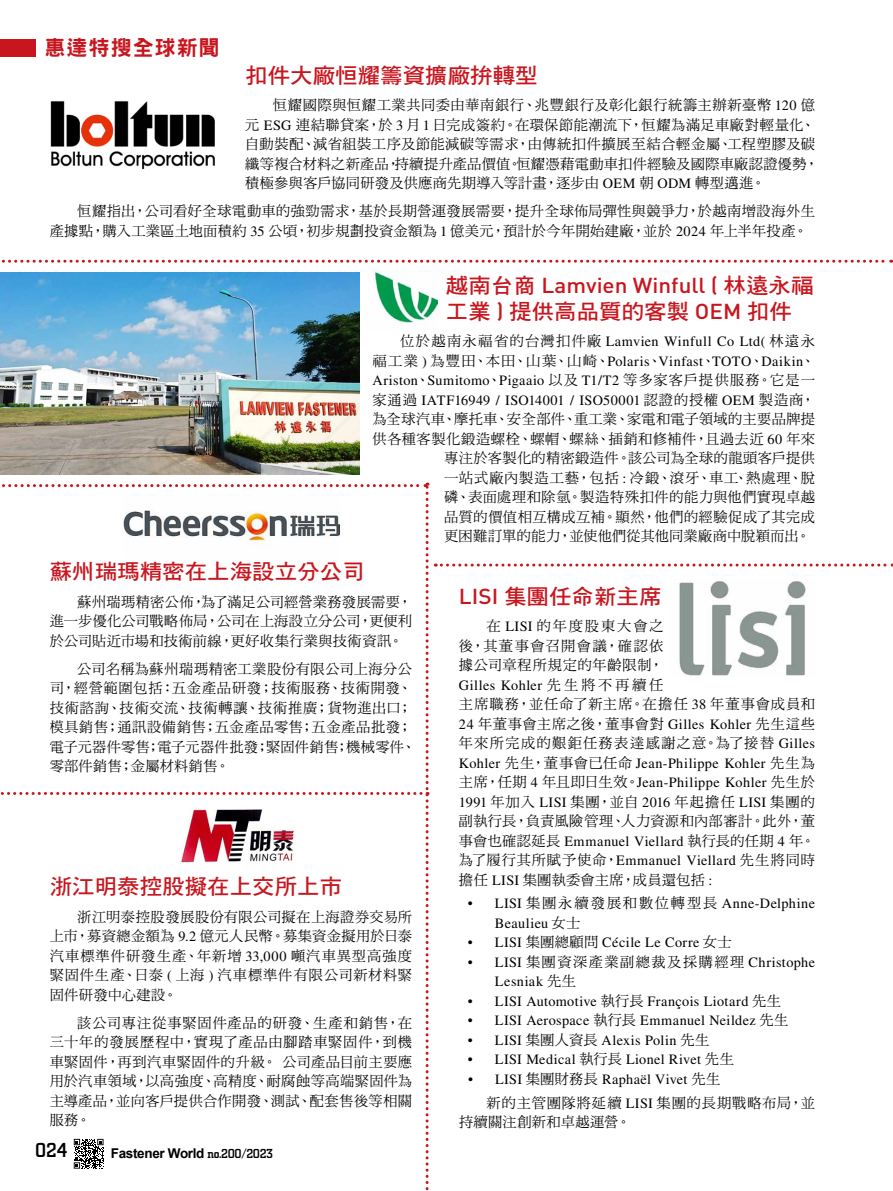
<style>
.page{position:relative;width:893px;height:1191px;background:#fff}
.page>*{position:absolute;margin:0;border:0;box-sizing:border-box;transform-origin:0 0}
.t1{font:21.3px "DF Hei Std W7";color:#c8161e;scale:1.05 1}
.t2{font:500 21.3px "DIN Pro";color:#c8161e;scale:1.05 1}
.t3{font:21px "DF Hei Std W9";letter-spacing:.05em;color:#c8161e}
.t4{font:500 21px "City D";color:#000}
.t5{font:14.25px/19.5px "DF Ming Std W5";letter-spacing:.03em;color:#000;text-align:justify}
.t6{font:14.25px/19.5px "Times LT Std";letter-spacing:.025em;color:#000;text-align:justify}
.t7{font:14.25px "DF Ming Std W5";letter-spacing:.065em;color:#000}
.t8{font:700 13.5px "Arial";letter-spacing:-.025em;color:#000}
.s1{font-family:"Times LT Std"}
.s2{font-family:"DF Hei Std W7";font-weight:400}
.s3{font-family:"DIN Pro";font-weight:500}
.s4{font-family:"DF Ming Std W5"}
.s5{font-family:"City D";font-weight:500}
</style>
<div class="page">
<div style="left:0;top:40px;width:36px;height:17px;background:#c8161e"></div>
<img style="left:0;top:272px;width:360px;height:202px">
<svg style="left:1px;top:260px;width:891px;height:3px"></svg>
<svg style="left:435px;top:563px;width:458px;height:3px"></svg>
<svg style="left:0;top:482px;width:429px;height:709px"></svg>
<img style="left:679px;top:581px;width:127px;height:95px">
<img style="left:173px;top:800px;width:131px;height:71px">
<img style="left:50px;top:101px;width:165px;height:69px">
<img style="left:374px;top:271px;width:63px;height:55px">
<h2 class="t3" style="left:45px;top:36px;width:177px">惠達特搜全球新聞</h2>
<h1 class="t1" style="left:245px;top:64px;width:280px">扣件大廠恒耀籌資擴廠拚轉型</h1>
<p class="t5" style="left:245px;top:95px;width:575px;text-align:left;text-indent:28px">恒耀國際與恒耀工業共同委由華南銀行、兆豐銀行及彰化銀行統籌主辦新臺幣 <span class="s1">120</span> 億元 <span class="s1">ESG</span> 連結聯貸案，於 <span class="s1">3</span> 月 <span class="s1">1</span> 日完成簽約。在環保節能潮流下，恒耀為滿足車廠對輕量化、自動裝配、減省組裝工序及節能減碳等需求，由傳統扣件擴展至結合輕金屬、工程塑膠及碳纖等複合材料之新產品，持續提升產品價值。恒耀憑藉電動車扣件經驗及國際車廠認證優勢，積極參與客戶協同研發及供應商先期導入等計畫，逐步由 <span class="s1">OEM</span> 朝 <span class="s1">ODM</span> 轉型邁進。</p>
<p class="t5" style="left:50px;top:201px;width:767px;text-indent:28px">恒耀指出，公司看好全球電動車的強勁需求，基於長期營運發展需要，提升全球佈局彈性與競爭力，於越南增設海外生產據點，購入工業區土地面積約 <span class="s1">35</span> 公頃，初步規劃投資金額為 <span class="s1">1</span> 億美元，預計於今年開始建廠，並於 <span class="s1">2024</span> 年上半年投產。</p>
<h1 class="t2" style="left:446px;top:271px;width:352px"><span class="s2">越南台商</span> Lamvien Winfull ( <span class="s2">林遠永福</span></h1>
<h1 class="t1" style="left:446px;top:300px;width:331px">工業 <span class="s3">)</span> 提供高品質的客製 <span class="s3">OEM</span> 扣件</h1>
<p class="t6" style="left:372px;top:331px;width:444px;text-indent:28px"><span class="s4">位於越南永福省的台灣扣件廠</span> Lamvien Winfull Co Ltd( <span class="s4">林遠永福工業</span> ) <span class="s4">為豐田、本田、山葉、山崎、</span>Polaris<span class="s4">、</span>Vinfast<span class="s4">、</span>TOTO<span class="s4">、</span>Daikin<span class="s4">、</span>Ariston<span class="s4">、</span>Sumitomo<span class="s4">、</span>Pigaaio <span class="s4">以及</span> T1/T2 <span class="s4">等多家客戶提供服務。它是一家通過</span> IATF16949 / ISO14001 / ISO50001 <span class="s4">認證的授權</span> OEM <span class="s4">製造商，</span></p>
<p class="t5" style="left:372px;top:409px;width:444px">為全球汽車、摩托車、安全部件、重工業、家電和電子領域的主要品牌提</p>
<p class="t5" style="left:372px;top:428px;width:444px">供各種客製化鍛造螺栓、螺帽、螺絲、插銷和修補件，且過去近 <span class="s1">60</span> 年來</p>
<p class="t5" style="left:444px;top:448px;width:372px">專注於客製化的精密鍛造件。該公司為全球的龍頭客戶提供</p>
<p class="t7" style="left:444px;top:470px;width:372px">一站式廠內製造工藝，包括 <span class="s1">:</span> 冷鍛、滾牙、車工、熱處理、脫</p>
<p class="t5" style="left:444px;top:487px;width:372px">磷、表面處理和除氫。製造特殊扣件的能力與他們實現卓越</p>
<p class="t5" style="left:444px;top:506px;width:372px">品質的價值相互構成互補。顯然，他們的經驗促成了其完成</p>
<p class="t5" style="left:444px;top:526px;width:368px">更困難訂單的能力，並使他們從其他同業廠商中脫穎而出。</p>
<h1 class="t1" style="left:50px;top:560px;width:302px">蘇州瑞瑪精密在上海設立分公司</h1>
<p class="t5" style="left:50px;top:591px;width:364px;text-indent:28px">蘇州瑞瑪精密公佈，為了滿足公司經營業務發展需要，進一步優化公司戰略佈局，公司在上海設立分公司，更便利於公司貼近市場和技術前線，更好收集行業與技術資訊。</p>
<p class="t5" style="left:50px;top:658px;width:368px;text-align:left;text-indent:28px">公司名稱為蘇州瑞瑪精密工業股份有限公司上海分公司，經營範圍包括：五金產品研發；技術服務、技術開發、技術諮詢、技術交流、技術轉讓、技術推廣；貨物進出口；模具銷售；通訊設備銷售；五金產品零售；五金產品批發；電子元器件零售；電子元器件批發；緊固件銷售；機械零件、零部件銷售；金屬材料銷售。</p>
<h1 class="t1" style="left:50px;top:875px;width:280px">浙江明泰控股擬在上交所上市</h1>
<p class="t5" style="left:50px;top:906px;width:364px;text-indent:28px">浙江明泰控股發展股份有限公司擬在上海證券交易所上市，募資總金額為 <span class="s1">9.2</span> 億元人民幣。募集資金擬用於日泰汽車標準件研發生產、年新增 <span class="s1">33,000</span> 噸汽車異型高強度緊固件生產、日泰 <span class="s1">(</span> 上海 <span class="s1">)</span> 汽車標準件有限公司新材料緊固件研發中心建設。</p>
<p class="t5" style="left:50px;top:1012px;width:364px;text-indent:28px">該公司專注從事緊固件產品的研發、生產和銷售，在三十年的發展歷程中，實現了產品由腳踏車緊固件，到機車緊固件，再到汽車緊固件的升級。公司產品目前主要應用於汽車領域，以高強度、高精度、耐腐蝕等高端緊固件為主導產品，並向客戶提供合作開發、測試、配套售後等相關服務。</p>
<h2 class="t4" style="left:35px;top:1138px;width:34px">024</h2>
<p class="t8" style="left:111px;top:1144px;width:164px">Fastener World <span class="s5">no.200/2023</span></p>
<h1 class="t1" style="left:459px;top:584px;width:194px"><span class="s3">LISI</span> 集團任命新主席</h1>
<p class="t5" style="left:459px;top:616px;width:206px;text-indent:28px">在 <span class="s1">LISI</span> 的年度股東大會之後，其董事會召開會議，確認依據公司章程所規定的年齡限制，</p>
<p class="t6" style="left:459px;top:675px;width:206px">Gilles Kohler <span class="s4">先生將不再續任</span></p>
<p class="t5" style="left:459px;top:694px;width:358px">主席職務，並任命了新主席。在擔任 <span class="s1">38</span> 年董事會成員和<span class="s1">24</span> 年董事會主席之後，董事會對 <span class="s1">Gilles Kohler</span> 先生這些年來所完成的艱鉅任務表達感謝之意。為了接替 <span class="s1">Gilles</span></p>
<p class="t6" style="left:459px;top:753px;width:358px">Kohler <span class="s4">先生，董事會已任命</span> Jean-Philippe Kohler <span class="s4">先生為主席，任期</span> 4 <span class="s4">年且即日生效。</span>Jean-Philippe Kohler <span class="s4">先生於</span>1991 <span class="s4">年加入</span> LISI <span class="s4">集團，並自</span> 2016 <span class="s4">年起擔任</span> LISI <span class="s4">集團的</span></p>
<p class="t5" style="left:459px;top:811px;width:358px">副執行長，負責風險管理、人力資源和內部審計。此外，董</p>
<p class="t6" style="left:459px;top:831px;width:358px"><span class="s4">事會也確認延長</span> Emmanuel Viellard <span class="s4">執行長的任期</span> 4 <span class="s4">年。</span></p>
<p class="t5" style="left:459px;top:850px;width:358px">為了履行其所賦予使命，<span class="s1">Emmanuel Viellard</span> 先生將同時擔任 <span class="s1">LISI</span> 集團執委會主席，成員還包括 <span class="s1">:</span></p>
<p class="t6" style="left:495px;top:893px;width:322px;text-indent:-27px">• LISI <span class="s4">集團永續發展和數位轉型長</span> Anne-Delphine<br>Beaulieu <span class="s4">女士</span></p>
<p class="t6" style="left:468px;top:932px;width:265px">• LISI <span class="s4">集團總顧問</span> Cécile Le Corre <span class="s4">女士</span></p>
<p class="t6" style="left:495px;top:952px;width:322px;text-indent:-27px">• LISI <span class="s4">集團資深產業副總裁及採購經理</span> Christophe<br>Lesniak <span class="s4">先生</span></p>
<p class="t6" style="left:468px;top:991px;width:315px">• LISI Automotive <span class="s4">執行長</span> François Liotard <span class="s4">先生</span></p>
<p class="t6" style="left:468px;top:1010px;width:322px">• LISI Aerospace <span class="s4">執行長</span> Emmanuel Neildez <span class="s4">先生</span></p>
<p class="t6" style="left:468px;top:1030px;width:243px">• LISI <span class="s4">集團人資長</span> Alexis Polin <span class="s4">先生</span></p>
<p class="t6" style="left:468px;top:1049px;width:267px">• LISI Medical <span class="s4">執行長</span> Lionel Rivet <span class="s4">先生</span></p>
<p class="t6" style="left:468px;top:1069px;width:254px">• LISI <span class="s4">集團財務長</span> Raphaël Vivet <span class="s4">先生</span></p>
<p class="t5" style="left:459px;top:1092px;width:358px;text-indent:28px">新的主管團隊將延續 <span class="s1">LISI</span> 集團的長期戰略布局，並持續關注創新和卓越運營。</p>
</div>
